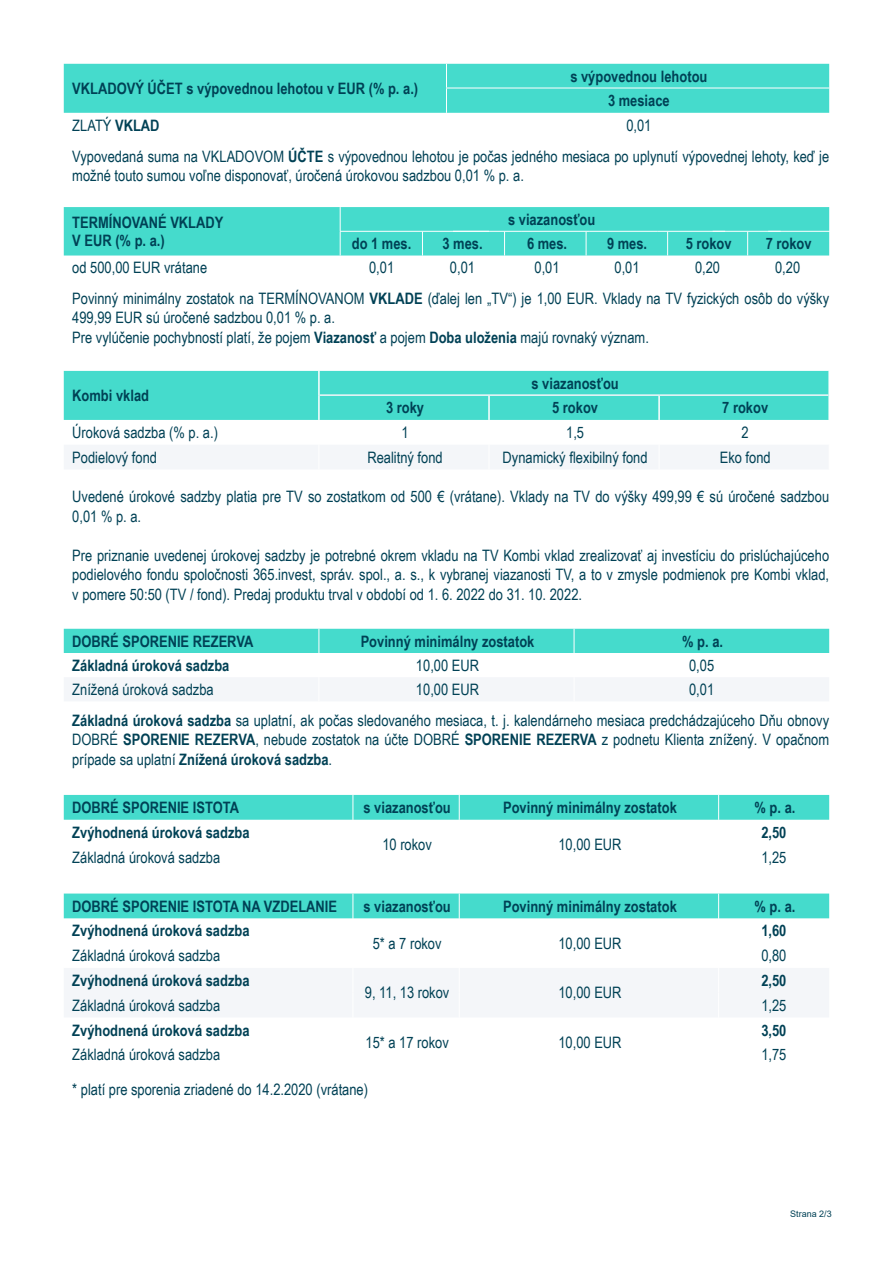
<style>
.page{position:relative;width:893px;height:1263px;background:#fff}
.page>*{position:absolute;margin:0;border:0;box-sizing:border-box;transform-origin:0 0}
.Text_Tabulka{font:15.75px/19.5px "Arial Narrow";color:#004155}
.Text_Tabulka-2{font:700 15.75px "Arial Narrow";color:#004155}
.t1{font:9px "Arial";color:#004155}
.s1{font-weight:700}
</style>
<div class="page">
<div style="left:64px;top:207px;width:765px;height:48px;background:#45dbcc"></div>
<hr style="left:340px;top:231px;width:81px;height:1px;background:#fff">
<hr style="left:421px;top:231px;width:68px;height:1px;background:#fff">
<hr style="left:453px;top:231px;width:68px;height:1px;background:#fff">
<hr style="left:521px;top:231px;width:68px;height:1px;background:#fff">
<hr style="left:589px;top:231px;width:68px;height:1px;background:#fff">
<hr style="left:657px;top:231px;width:68px;height:1px;background:#fff">
<div style="left:64px;top:64px;width:765px;height:49px;background:#45dbcc"></div>
<hr style="left:446px;top:88px;width:383px;height:1px;background:#fff">
<svg style="left:64px;top:629px;width:765px;height:72px"></svg>
<div style="left:64px;top:795px;width:765px;height:25px;background:#45dbcc"></div>
<svg style="left:64px;top:371px;width:764px;height:98px"></svg>
<hr style="left:318px;top:371px;width:2px;height:24px;background:#fff">
<hr style="left:318px;top:395px;width:2px;height:25px;background:#fff">
<hr style="left:488px;top:396px;width:2px;height:24px;background:#fff">
<hr style="left:658px;top:396px;width:2px;height:24px;background:#fff">
<hr style="left:320px;top:394px;width:169px;height:2px;background:#f4f6f9">
<hr style="left:489px;top:394px;width:170px;height:2px;background:#f4f6f9">
<hr style="left:659px;top:394px;width:169px;height:2px;background:#f4f6f9">
<svg style="left:64px;top:893px;width:765px;height:124px"></svg>
<hr style="left:713px;top:231px;width:68px;height:1px;background:#fff">
<hr style="left:768px;top:231px;width:68px;height:1px;background:#fff">
<p class="Text_Tabulka-2" style="left:72px;top:77px;width:347px">VKLADOVÝ ÚČET s výpovednou lehotou v EUR (% p. a.)</p>
<p class="Text_Tabulka-2" style="left:570px;top:64px;width:139px">s výpovednou lehotou</p>
<p class="Text_Tabulka-2" style="left:608px;top:89px;width:63px">3 mesiace</p>
<p class="Text_Tabulka" style="left:72px;top:115px;width:89px">ZLATÝ <span class="s1">VKLAD</span></p>
<p class="Text_Tabulka" style="left:626px;top:115px;width:27px">0,01</p>
<p class="Text_Tabulka" style="left:72px;top:146px;width:758px">Vypovedaná suma na VKLADOVOM <span class="s1">ÚČTE</span> s výpovednou lehotou je počas jedného mesiaca po uplynutí výpovednej lehoty, keď je možné touto sumou voľne disponovať, úročená úrokovou sadzbou 0,01 % p. a.</p>
<p class="Text_Tabulka-2" style="left:72px;top:210px;width:153px">TERMÍNOVANÉ VKLADY</p>
<p class="Text_Tabulka-2" style="left:72px;top:229px;width:94px">V EUR (% p. a.)</p>
<p class="Text_Tabulka-2" style="left:508px;top:207px;width:89px">s viazanosťou</p>
<p class="Text_Tabulka-2" style="left:352px;top:232px;width:61px">do 1 mes.</p>
<p class="Text_Tabulka-2" style="left:442px;top:232px;width:42px">3 mes.</p>
<p class="Text_Tabulka-2" style="left:527px;top:232px;width:42px">6 mes.</p>
<p class="Text_Tabulka-2" style="left:607px;top:232px;width:42px">9 mes.</p>
<p class="Text_Tabulka-2" style="left:686px;top:232px;width:47px">5 rokov</p>
<p class="Text_Tabulka-2" style="left:766px;top:232px;width:47px">7 rokov</p>
<p class="Text_Tabulka" style="left:72px;top:257px;width:136px">od 500,00 EUR vrátane</p>
<p class="Text_Tabulka" style="left:369px;top:257px;width:27px">0,01</p>
<p class="Text_Tabulka" style="left:450px;top:257px;width:27px">0,01</p>
<p class="Text_Tabulka" style="left:534px;top:257px;width:27px">0,01</p>
<p class="Text_Tabulka" style="left:614px;top:257px;width:27px">0,01</p>
<p class="Text_Tabulka" style="left:695px;top:257px;width:27px">0,20</p>
<p class="Text_Tabulka" style="left:775px;top:257px;width:27px">0,20</p>
<p class="Text_Tabulka" style="left:72px;top:288px;width:758px">Povinný minimálny zostatok na TERMÍNOVANOM <span class="s1">VKLADE</span> (ďalej len „TV“) je 1,00 EUR. Vklady na TV fyzických osôb do výšky<br>499,99 EUR sú úročené sadzbou 0,01 % p. a.</p>
<p class="Text_Tabulka" style="left:72px;top:327px;width:578px">Pre vylúčenie pochybností platí, že pojem <span class="s1">Viazanosť</span> a pojem <span class="s1">Doba uloženia</span> majú rovnaký význam.</p>
<p class="Text_Tabulka-2" style="left:72px;top:384px;width:78px">Kombi vklad</p>
<p class="Text_Tabulka-2" style="left:531px;top:371px;width:89px">s viazanosťou</p>
<p class="Text_Tabulka-2" style="left:386px;top:396px;width:40px">3 roky</p>
<p class="Text_Tabulka-2" style="left:552px;top:396px;width:47px">5 rokov</p>
<p class="Text_Tabulka-2" style="left:722px;top:396px;width:47px">7 rokov</p>
<p class="Text_Tabulka" style="left:72px;top:422px;width:147px">Úroková sadzba (% p. a.)</p>
<p class="Text_Tabulka" style="left:401px;top:422px;width:9px">1</p>
<p class="Text_Tabulka" style="left:566px;top:422px;width:19px">1,5</p>
<p class="Text_Tabulka" style="left:742px;top:422px;width:9px">2</p>
<p class="Text_Tabulka" style="left:72px;top:447px;width:86px">Podielový fond</p>
<p class="Text_Tabulka" style="left:367px;top:447px;width:77px">Realitný fond</p>
<p class="Text_Tabulka" style="left:503px;top:447px;width:146px">Dynamický flexibilný fond</p>
<p class="Text_Tabulka" style="left:720px;top:447px;width:52px">Eko fond</p>
<p class="Text_Tabulka" style="left:72px;top:486px;width:758px">Uvedené úrokové sadzby platia pre TV so zostatkom od 500 € (vrátane). Vklady na TV do výšky 499,99 € sú úročené sadzbou<br>0,01 % p. a.</p>
<p class="Text_Tabulka" style="left:72px;top:545px;width:758px;text-align:justify">Pre priznanie uvedenej úrokovej sadzby je potrebné okrem vkladu na TV Kombi vklad zrealizovať aj investíciu do prislúchajúceho podielového fondu spoločnosti 365.invest, správ. spol., a. s., k vybranej viazanosti TV, a to v zmysle podmienok pre Kombi vklad, v pomere 50:50 (TV / fond). Predaj produktu trval v období od 1. 6. 2022 do 31. 10. 2022.</p>
<p class="Text_Tabulka-2" style="left:72px;top:629px;width:183px">DOBRÉ SPORENIE REZERVA</p>
<p class="Text_Tabulka-2" style="left:361px;top:629px;width:175px">Povinný minimálny zostatok</p>
<p class="Text_Tabulka-2" style="left:682px;top:629px;width:42px">% p. a.</p>
<p class="Text_Tabulka-2" style="left:72px;top:653px;width:159px">Základná úroková sadzba</p>
<p class="Text_Tabulka" style="left:416px;top:655px;width:65px">10,00 EUR</p>
<p class="Text_Tabulka" style="left:689px;top:655px;width:27px">0,05</p>
<p class="Text_Tabulka" style="left:72px;top:679px;width:143px">Znížená úroková sadzba</p>
<p class="Text_Tabulka" style="left:416px;top:679px;width:65px">10,00 EUR</p>
<p class="Text_Tabulka" style="left:689px;top:679px;width:27px">0,01</p>
<p class="Text_Tabulka" style="left:72px;top:710px;width:758px;text-align:justify"><span class="s1">Základná úroková sadzba</span> sa uplatní, ak počas sledovaného mesiaca, t. j. kalendárneho mesiaca predchádzajúceho Dňu obnovy DOBRÉ <span class="s1">SPORENIE REZERVA</span>, nebude zostatok na účte DOBRÉ <span class="s1">SPORENIE REZERVA</span> z podnetu Klienta znížený. V opačnom prípade sa uplatní <span class="s1">Znížená úroková sadzba</span>.</p>
<p class="Text_Tabulka-2" style="left:72px;top:795px;width:168px">DOBRÉ SPORENIE ISTOTA</p>
<p class="Text_Tabulka-2" style="left:363px;top:795px;width:89px">s viazanosťou</p>
<p class="Text_Tabulka-2" style="left:503px;top:795px;width:175px">Povinný minimálny zostatok</p>
<p class="Text_Tabulka-2" style="left:754px;top:795px;width:42px">% p. a.</p>
<p class="Text_Tabulka-2" style="left:72px;top:820px;width:179px">Zvýhodnená úroková sadzba</p>
<p class="Text_Tabulka" style="left:382px;top:834px;width:51px">10 rokov</p>
<p class="Text_Tabulka" style="left:558px;top:834px;width:65px">10,00 EUR</p>
<p class="Text_Tabulka-2" style="left:761px;top:820px;width:27px">2,50</p>
<p class="Text_Tabulka" style="left:72px;top:847px;width:149px">Základná úroková sadzba</p>
<p class="Text_Tabulka" style="left:761px;top:847px;width:27px">1,25</p>
<p class="Text_Tabulka-2" style="left:72px;top:894px;width:266px">DOBRÉ SPORENIE ISTOTA NA VZDELANIE</p>
<p class="Text_Tabulka-2" style="left:363px;top:894px;width:89px">s viazanosťou</p>
<p class="Text_Tabulka-2" style="left:503px;top:894px;width:175px">Povinný minimálny zostatok</p>
<p class="Text_Tabulka-2" style="left:754px;top:894px;width:42px">% p. a.</p>
<p class="Text_Tabulka-2" style="left:72px;top:919px;width:179px">Zvýhodnená úroková sadzba</p>
<p class="Text_Tabulka" style="left:373px;top:933px;width:70px">5* a 7 rokov</p>
<p class="Text_Tabulka" style="left:558px;top:933px;width:65px">10,00 EUR</p>
<p class="Text_Tabulka-2" style="left:761px;top:919px;width:27px">1,60</p>
<p class="Text_Tabulka" style="left:72px;top:945px;width:149px">Základná úroková sadzba</p>
<p class="Text_Tabulka" style="left:761px;top:945px;width:27px">0,80</p>
<p class="Text_Tabulka-2" style="left:72px;top:968px;width:179px">Zvýhodnená úroková sadzba</p>
<p class="Text_Tabulka" style="left:365px;top:982px;width:86px">9, 11, 13 rokov</p>
<p class="Text_Tabulka" style="left:558px;top:982px;width:65px">10,00 EUR</p>
<p class="Text_Tabulka-2" style="left:761px;top:968px;width:27px">2,50</p>
<p class="Text_Tabulka" style="left:72px;top:995px;width:149px">Základná úroková sadzba</p>
<p class="Text_Tabulka" style="left:761px;top:995px;width:27px">1,25</p>
<p class="Text_Tabulka-2" style="left:72px;top:1018px;width:179px">Zvýhodnená úroková sadzba</p>
<p class="Text_Tabulka" style="left:365px;top:1032px;width:85px">15* a 17 rokov</p>
<p class="Text_Tabulka" style="left:558px;top:1032px;width:65px">10,00 EUR</p>
<p class="Text_Tabulka-2" style="left:761px;top:1018px;width:27px">3,50</p>
<p class="Text_Tabulka" style="left:72px;top:1044px;width:149px">Základná úroková sadzba</p>
<p class="Text_Tabulka" style="left:761px;top:1044px;width:27px">1,75</p>
<p class="Text_Tabulka" style="left:72px;top:1079px;width:297px">* platí pre sporenia zriadené do 14.2.2020 (vrátane)</p>
<p class="t1" style="left:790px;top:1207px;width:43px">Strana 2/3</p>
</div>
